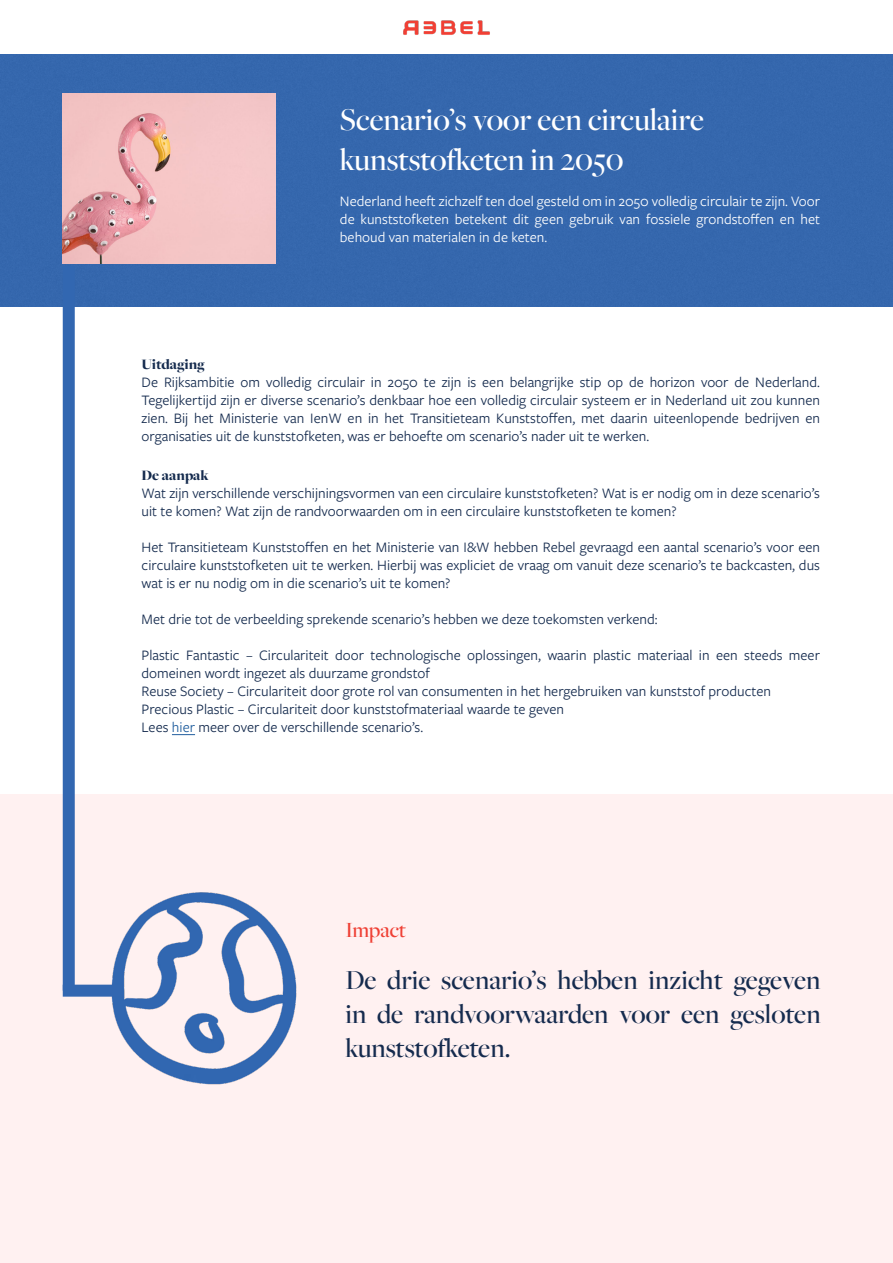
<style>
.page{position:relative;width:893px;height:1263px;background:#fff}
.page>*{position:absolute;margin:0;border:0;box-sizing:border-box;transform-origin:0 0}
.t1{font:500 33px/39.6px "Freight Big Pro";color:#fff}
.t2{font:500 28.5px/34.2px "Freight Big Pro";color:#152b4e;text-align:justify}
.t3{font:500 22.5px "Freight Big Pro";color:#ef4035}
.t4{font:15px/18px "Freight Sans Pro";color:#152b4e;text-align:justify}
.t5{font:15px/18px "Freight Sans Pro";color:#fff;text-align:justify}
.t6{font:900 15px "Freight Big Pro";color:#152b4e}
.s1{color:#215e9e}
</style>
<div class="page">
<div style="left:0;top:199px;width:893px;height:1064px;background:#fff1f1"></div>
<div style="left:0;top:54px;width:893px;height:253px;background:#3567ad"></div>
<img style="left:403px;top:20px;width:87px;height:15px">
<div style="left:0;top:307px;width:893px;height:486px;background:#fff"></div>
<div style="left:63px;top:266px;width:12px;height:725px;background:#3267b1"></div>
<img style="left:105px;top:892px;width:192px;height:193px">
<div style="left:63px;top:985px;width:59px;height:12px;background:#3267b1"></div>
<img style="left:63px;top:93px;width:212px;height:170px">
<svg style="left:172px;top:734px;width:23px;height:1px"></svg>
<h1 class="t1" style="left:340px;top:99px;width:366px">Scenario’s voor een circulaire kunststofketen in 2050</h1>
<p class="t5" style="left:340px;top:192px;width:482px">Nederland heeft zichzelf ten doel gesteld om in 2050 volledig circulair te zijn. Voor de kunststofketen betekent dit geen gebruik van fossiele grondstoffen en het behoud van materialen in de keten.</p>
<p class="t6" style="left:142px;top:354px;width:65px">Uitdaging</p>
<p class="t4" style="left:142px;top:373px;width:680px">De Rijksambitie om volledig circulair in 2050 te zijn is een belangrijke stip op de horizon voor de Nederland.<br>Tegelijkertijd zijn er diverse scenario’s denkbaar hoe een volledig circulair systeem er in Nederland uit zou kunnen zien. Bij het Ministerie van IenW en in het Transitieteam Kunststoffen, met daarin uiteenlopende bedrijven en organisaties uit de kunststofketen, was er behoefte om scenario’s nader uit te werken.</p>
<p class="t6" style="left:142px;top:465px;width:69px">De aanpak</p>
<p class="t4" style="left:142px;top:484px;width:680px">Wat zijn verschillende verschijningsvormen van een circulaire kunststofketen? Wat is er nodig om in deze scenario’s uit te komen? Wat zijn de randvoorwaarden om in een circulaire kunststofketen te komen?</p>
<p class="t4" style="left:142px;top:538px;width:680px">Het Transitieteam Kunststoffen en het Ministerie van I&amp;W hebben Rebel gevraagd een aantal scenario’s voor een circulaire kunststofketen uit te werken. Hierbij was expliciet de vraag om vanuit deze scenario’s te backcasten, dus wat is er nu nodig om in die scenario’s uit te komen?</p>
<p class="t4" style="left:142px;top:610px;width:518px">Met drie tot de verbeelding sprekende scenario’s hebben we deze toekomsten verkend:</p>
<p class="t4" style="left:142px;top:646px;width:680px;text-align:left">Plastic Fantastic – Circulariteit door technologische oplossingen, waarin plastic materiaal in een steeds meer domeinen wordt ingezet als duurzame grondstof<br>Reuse Society – Circulariteit door grote rol van consumenten in het hergebruiken van kunststof producten Precious Plastic – Circulariteit door kunststofmateriaal waarde te geven<br>Lees <span class="s1">hier</span> meer over de verschillende scenario’s.</p>
<h3 class="t3" style="left:345px;top:915px;width:62px">Impact</h3>
<h2 class="t2" style="left:345px;top:962px;width:477px">De drie scenario’s hebben inzicht gegeven in de randvoorwaarden voor een gesloten kunststofketen.</h2>
</div>
